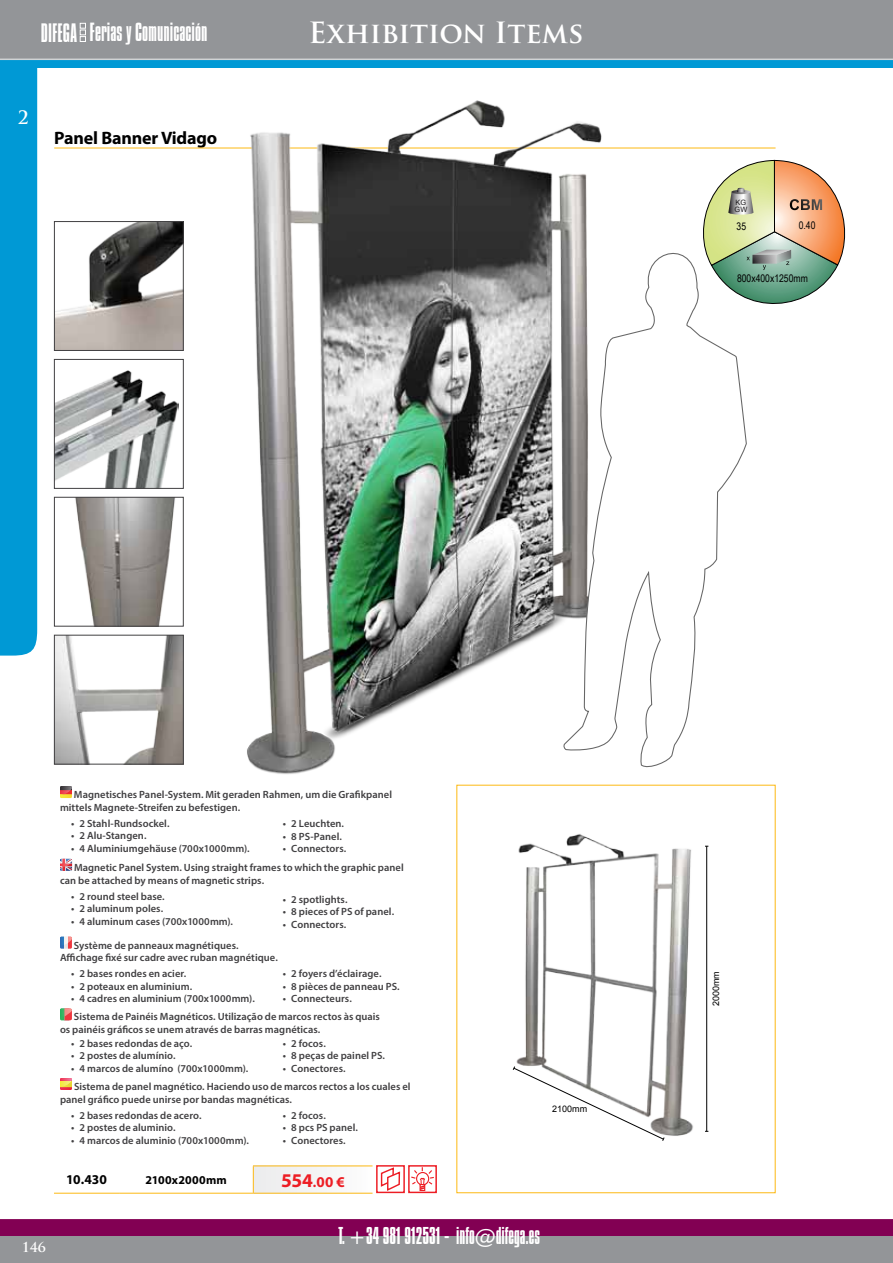
<style>
.page{position:relative;width:893px;height:1263px;background:#fff}
.page>*{position:absolute;margin:0;border:0;box-sizing:border-box;transform-origin:0 0}
.t1{font:700 28.5px "Trajan Pro";color:#fff}
.t2{font:300 22.65px "Compacta BT";color:#fff}
.t3{font:300 21px "Compacta BT";color:#fff}
.t4{font:700 19.5px "Myriad Pro";color:#ed1d24}
.t5{font:700 18px "Myriad Pro";letter-spacing:-.01em;color:#000}
.t6{font:700 18px "Trajan Pro";color:#fff}
.t7{font:700 13.5px "Myriad Pro";color:#000}
.t8{font:700 13.5px "Trajan Pro";color:#fff}
.t9{font:700 12px "Myriad Pro";letter-spacing:.02em;color:#000}
.t10{font:600 10.5px/12.6px "Myriad Pro";letter-spacing:.005em;color:#414042}
.t11{font:10.5px "Arial Narrow";color:#000}
.t12{font:9px "Arial";color:#000}
.t13{font:7.35px/7.5px "Arial";color:#1a171b}
.s1{font-size:22.95px}
.s2{font-size:13.5px}
.s3{font-size:15px}
</style>
<div class="page">
<div style="left:0;top:1219px;width:893px;height:17px;background:#820053"></div>
<div style="left:0;top:1236px;width:893px;height:27px;background:#939598"></div>
<div style="left:0;top:59px;width:893px;height:9px;background:#0099d5"></div>
<div style="left:0;top:60px;width:37px;height:596px;background:#0099d5"></div>
<div style="left:0;top:0;width:892px;height:60px;background:#939598"></div>
<svg style="left:892px;top:0;width:1px;height:60px"></svg>
<svg style="left:80px;top:23px;width:6px;height:19px"></svg>
<svg style="left:60px;top:786px;width:12px;height:12px"></svg>
<svg style="left:60px;top:859px;width:12px;height:12px"></svg>
<svg style="left:60px;top:937px;width:12px;height:12px"></svg>
<svg style="left:60px;top:1008px;width:12px;height:12px"></svg>
<svg style="left:60px;top:1078px;width:12px;height:12px"></svg>
<svg style="left:408px;top:1165px;width:29px;height:28px"></svg>
<svg style="left:410px;top:1167px;width:25px;height:24px"></svg>
<hr style="left:54px;top:148px;width:722px;height:1px;background:#fdb913">
<img style="left:56px;top:223px;width:126px;height:126px">
<div style="left:54px;top:221px;width:130px;height:130px;border:1px solid #414042"></div>
<img style="left:75px;top:499px;width:100px;height:125px">
<div style="left:54px;top:497px;width:130px;height:129px;border:1px solid #414042"></div>
<img style="left:56px;top:637px;width:126px;height:125px">
<div style="left:54px;top:635px;width:130px;height:129px;border:1px solid #414042"></div>
<img style="left:56px;top:370px;width:123px;height:117px">
<div style="left:54px;top:359px;width:130px;height:130px;border:1px solid #414042"></div>
<div style="left:253px;top:1166px;width:120px;height:27px;background:#f4f4f4"></div>
<hr style="left:54px;top:1193px;width:65px;height:1px;background:#fdb913">
<hr style="left:119px;top:1193px;width:134px;height:1px;background:#fdb913">
<svg style="left:253px;top:1166px;width:1px;height:27px"></svg>
<hr style="left:253px;top:1165px;width:120px;height:1px;background:#fdb913">
<hr style="left:253px;top:1193px;width:120px;height:1px;background:#fdb913">
<div style="left:376px;top:1165px;width:29px;height:28px;background:#fff;border:1px solid #ed1d24"></div>
<svg style="left:380px;top:1166px;width:21px;height:26px"></svg>
<img style="left:210px;top:100px;width:482px;height:674px">
<svg style="left:563px;top:236px;width:184px;height:534px"></svg>
<img style="left:516px;top:834px;width:177px;height:302px">
<svg style="left:512px;top:1065px;width:153px;height:76px"></svg>
<hr style="left:706px;top:846px;width:1px;height:285px;background:#000">
<svg style="left:690px;top:160px;width:156px;height:161px"></svg>
<h2 class="t2" style="left:41px;top:20px;width:168px"><span class="s1">DIFEGA</span> Ferias y Comunicación</h2>
<h3 class="t6" style="left:18px;top:107px;width:12px">2</h3>
<h3 class="t5" style="left:54px;top:127px;width:164px">Panel Banner Vidago</h3>
<h1 class="t1" style="left:308px;top:15px;width:277px">Exhibition Items</h1>
<p class="t13" style="left:735px;top:198px;width:14px">kg gw</p>
<p class="t11" style="left:737px;top:219px;width:11px">35</p>
<p class="t11" style="left:799px;top:218px;width:18px">0.40</p>
<p class="t11" style="left:737px;top:270px;width:72px">800x400x1250mm</p>
<p class="t10" style="left:60px;top:788px;width:334px;text-indent:14px">Magnetisches Panel-System. Mit geraden Rahmen, um die Grafikpanel mittels Magnete-Streifen zu befestigen.</p>
<p class="t10" style="left:71px;top:817px;width:100px">• 2 Stahl-Rundsockel.</p>
<p class="t10" style="left:71px;top:829px;width:77px">• 2 Alu-Stangen.</p>
<p class="t10" style="left:71px;top:842px;width:180px">• 4 Aluminiumgehäuse (700x1000mm).</p>
<p class="t10" style="left:283px;top:817px;width:63px">• 2 Leuchten.</p>
<p class="t10" style="left:283px;top:830px;width:61px">• 8 PS-Panel.</p>
<p class="t10" style="left:74px;top:839px;width:331px;line-height:18.5px;text-indent:209px">• Connectors.<br>Magnetic Panel System. Using straight frames to which the graphic panel</p>
<p class="t10" style="left:60px;top:873px;width:206px">can be attached by means of magnetic strips.</p>
<p class="t10" style="left:71px;top:889px;width:95px">• 2 round steel base.</p>
<p class="t10" style="left:71px;top:902px;width:94px">• 2 aluminum poles.</p>
<p class="t10" style="left:71px;top:915px;width:164px">• 4 aluminum cases (700x1000mm).</p>
<p class="t10" style="left:283px;top:892px;width:66px">• 2 spotlights.</p>
<p class="t10" style="left:283px;top:905px;width:113px">• 8 pieces of PS of panel.</p>
<p class="t10" style="left:283px;top:918px;width:65px">• Connectors.</p>
<p class="t10" style="left:60px;top:938px;width:219px;text-indent:14px">Système de panneaux magnétiques.<br>Affichage fixé sur cadre avec ruban magnétique.</p>
<p class="t10" style="left:71px;top:967px;width:117px">• 2 bases rondes en acier.</p>
<p class="t10" style="left:71px;top:980px;width:123px">• 2 poteaux en aluminium.</p>
<p class="t10" style="left:71px;top:992px;width:185px">• 4 cadres en aluminium (700x1000mm).</p>
<p class="t10" style="left:283px;top:967px;width:100px">• 2 foyers d’éclairage.</p>
<p class="t10" style="left:283px;top:980px;width:118px">• 8 pièces de panneau PS.</p>
<p class="t10" style="left:74px;top:990px;width:308px;line-height:17.9px;text-indent:209px">• Connecteurs.<br>Sistema de Painéis Magnéticos. Utilização de marcos rectos às quais</p>
<p class="t10" style="left:60px;top:1023px;width:262px">os painéis gráficos se unem através de barras magnéticas.</p>
<p class="t10" style="left:71px;top:1037px;width:123px">• 2 bases redondas de aço.</p>
<p class="t10" style="left:71px;top:1049px;width:106px">• 2 postes de alumínio.</p>
<p class="t10" style="left:71px;top:1062px;width:179px">• 4 marcos de alumíno (700x1000mm).</p>
<p class="t10" style="left:283px;top:1037px;width:45px">• 2 focos.</p>
<p class="t10" style="left:283px;top:1049px;width:104px">• 8 peças de painel PS.</p>
<p class="t10" style="left:74px;top:1059px;width:338px;line-height:18px;text-indent:209px">• Conectores.<br>Sistema de panel magnético. Haciendo uso de marcos rectos a los cuales el</p>
<p class="t10" style="left:60px;top:1092px;width:234px">panel gráfico puede unirse por bandas magnéticas.</p>
<p class="t10" style="left:71px;top:1108px;width:132px">• 2 bases redondas de acero.</p>
<p class="t10" style="left:71px;top:1121px;width:106px">• 2 postes de aluminio.</p>
<p class="t10" style="left:71px;top:1134px;width:180px">• 4 marcos de aluminio (700x1000mm).</p>
<p class="t10" style="left:283px;top:1108px;width:45px">• 2 focos.</p>
<p class="t10" style="left:283px;top:1121px;width:77px">• 8 pcs PS panel.</p>
<p class="t10" style="left:283px;top:1134px;width:64px">• Conectores.</p>
<p class="t7" style="left:66px;top:1171px;width:42px">10.430</p>
<p class="t9" style="left:146px;top:1172px;width:83px">2100x2000mm</p>
<h3 class="t4" style="left:281px;top:1167px;width:65px">554<span class="s2">.</span><span class="s3">00 €</span></h3>
<p class="t12" style="left:552px;top:1103px;width:37px">2100mm</p>
<p class="t8" style="left:22px;top:1239px;width:26px">146</p>
<h3 class="t3" style="left:338px;top:1224px;width:203px">T. +34 981 912531 - info@difega.es</h3>
<p class="t12" style="left:710px;top:1006px;width:37px;rotate:-90deg">2000mm</p>
</div>
